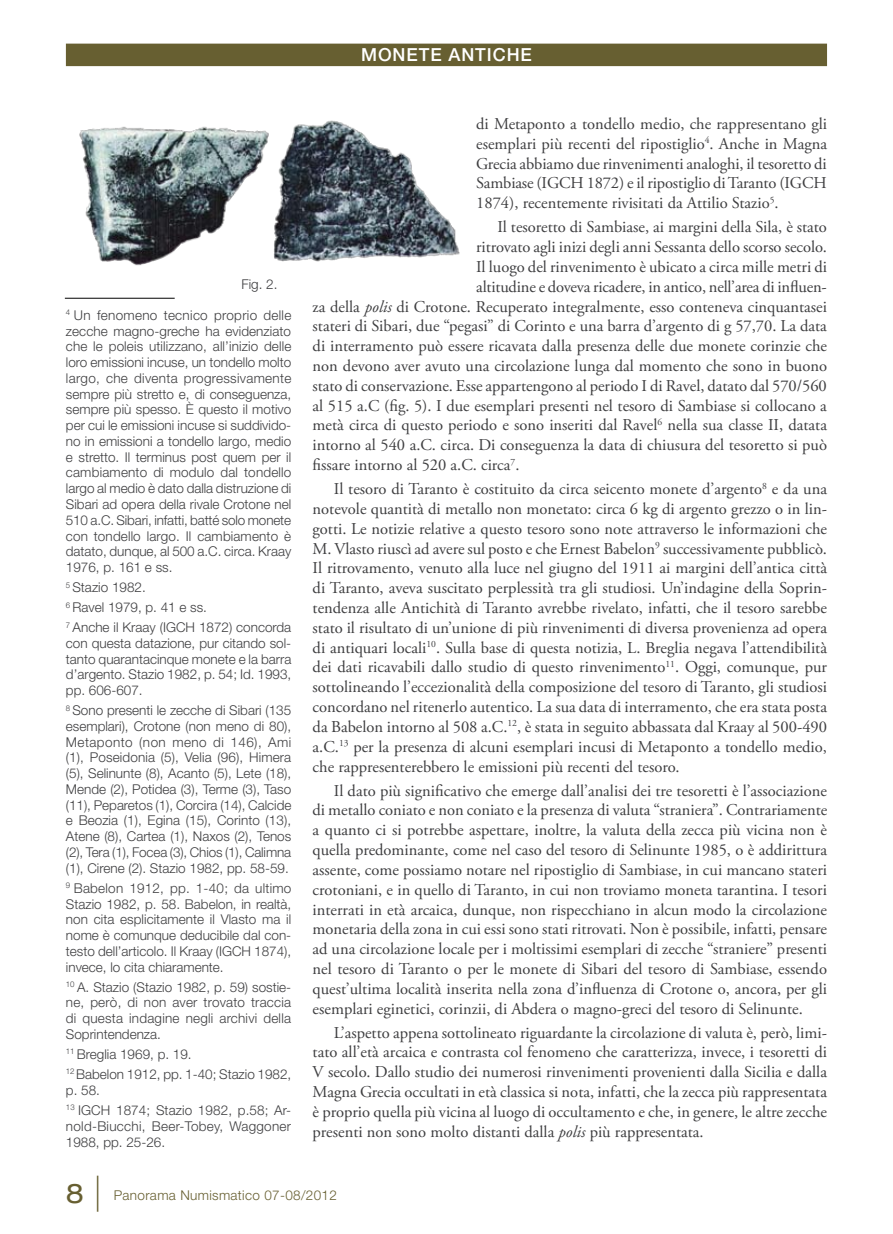
<style>
.page{position:relative;width:893px;height:1234px;background:#fff}
.page>*{position:absolute;margin:0;border:0;box-sizing:border-box;transform-origin:0 0}
.t1{font:100 36px "Helvetica Neue";color:#675f31}
.t2{font:expanded 27px "Helvetica Neue";color:#675f31}
.t3{font:500 18px "Helvetica Neue";letter-spacing:.05em;color:#fff}
.t4{font:16.5px/19.8px "Adobe Garamond Pro";color:#3e3e40;text-align:justify}
.t5{font:300 13.5px/15.8px "Helvetica Neue";color:#3e3e40;text-align:justify}
.t6{font:300 13.5px/16.2px "Helvetica Neue";letter-spacing:.02em;color:#3e3e40}
.t7{font:300 13.5px "Helvetica Neue";letter-spacing:.025em;color:#675f31}
.s1{font-style:italic}
</style>
<div class="page">
<img style="left:79px;top:120px;width:381px;height:146px">
<hr style="left:65px;top:298px;width:110px;height:1px;background:#000">
<div style="left:66px;top:44px;width:761px;height:22px;background:#675f31"></div>
<p class="t5" style="left:242px;top:275px;width:38px">Fig. 2.</p>
<p class="t5" style="left:66px;top:307px;width:227px"><sup>4</sup> Un fenomeno tecnico proprio delle zecche magno-greche ha evidenziato che le poleis utilizzano, all’inizio delle loro emissioni incuse, un tondello molto largo, che diventa progressivamente sempre più stretto e, di conseguenza, sempre più spesso. È questo il motivo per cui le emissioni incuse si suddivido&shy;no in emissioni a tondello largo, medio e stretto. Il terminus post quem per il cambiamento di modulo dal tondello largo al medio è dato dalla distruzione di Sibari ad opera della rivale Crotone nel 510 a.C. Sibari, infatti, batté solo monete con tondello largo. Il cambiamento è datato, dunque, al 500 a.C. circa. Kraay 1976, p. 161 e ss.</p>
<p class="t5" style="left:66px;top:577px;width:227px;line-height:20px;text-align:left"><sup>5</sup> Stazio 1982.<br><sup>6</sup> Ravel 1979, p. 41 e ss.<br><sup>7</sup> Anche il Kraay (IGCH 1872) concorda</p>
<p class="t5" style="left:66px;top:634px;width:227px">con questa datazione, pur citando sol&shy;tanto quarantacinque monete e la barra d’argento. Stazio 1982, p. 54; Id. 1993, pp. 606-607.</p>
<p class="t5" style="left:66px;top:702px;width:227px"><sup>8</sup> Sono presenti le zecche di Sibari (135 esemplari), Crotone (non meno di 80), Metaponto (non meno di 146), Ami (1), Poseidonia (5), Velia (96), Himera (5), Selinunte (8), Acanto (5), Lete (18), Mende (2), Potidea (3), Terme (3), Taso (11), Peparetos (1), Corcira (14), Calcide e Beozia (1), Egina (15), Corinto (13), Atene (8), Cartea (1), Naxos (2), Tenos (2), Tera (1), Focea (3), Chios (1), Calimna (1), Cirene (2). Stazio 1982, pp. 58-59.</p>
<p class="t5" style="left:66px;top:879px;width:227px"><sup>9</sup> Babelon 1912, pp. 1-40; da ultimo Stazio 1982, p. 58. Babelon, in realtà, non cita esplicitamente il Vlasto ma il nome è comunque deducibile dal con&shy;testo dell’articolo. Il Kraay (IGCH 1874), invece, lo cita chiaramente.</p>
<p class="t5" style="left:66px;top:978px;width:227px"><sup>10</sup> A. Stazio (Stazio 1982, p. 59) sostie&shy;ne, però, di non aver trovato traccia di questa indagine negli archivi della Soprintendenza.</p>
<p class="t5" style="left:66px;top:1043px;width:227px;line-height:20px"><sup>11</sup> Breglia 1969, p. 19.<br><sup>12</sup> Babelon 1912, pp. 1-40; Stazio 1982,</p>
<p class="t5" style="left:66px;top:1079px;width:227px;line-height:20px">p. 58.<br><sup>13</sup> IGCH 1874; Stazio 1982, p.58; Ar-</p>
<p class="t6" style="left:66px;top:1117px;width:227px">nold-Biucchi, Beer-Tobey, Waggoner<br>1988, pp. 25-26.</p>
<p class="t3" style="left:361px;top:52px;width:172px">MONETE ANTICHE</p>
<p class="t4" style="left:476px;top:114px;width:352px">di Metaponto a tondello medio, che rappresentano gli esemplari più recenti del ripostiglio<sup>4</sup>. Anche in Magna Grecia abbiamo due rinvenimenti analoghi, il tesoretto di Sambiase (IGCH 1872) e il ripostiglio di Taranto (IGCH 1874), recentemente rivisitati da Attilio Stazio<sup>5</sup>.</p>
<p class="t4" style="left:497px;top:218px;width:331px">Il tesoretto di Sambiase, ai margini della Sila, è stato</p>
<p class="t4" style="left:476px;top:237px;width:352px">ritrovato agli inizi degli anni Sessanta dello scorso secolo.</p>
<p class="t4" style="left:476px;top:257px;width:352px">Il luogo del rinvenimento è ubicato a circa mille metri di</p>
<p class="t4" style="left:476px;top:277px;width:352px">altitudine e doveva ricadere, in antico, nell’area di influen-</p>
<p class="t4" style="left:313px;top:297px;width:516px">za della <span class="s1">polis</span> di Crotone. Recuperato integralmente, esso conteneva cinquantasei</p>
<p class="t4" style="left:313px;top:317px;width:516px">stateri di Sibari, due “pegasi” di Corinto e una barra d’argento di g 57,70. La data</p>
<p class="t4" style="left:313px;top:336px;width:516px">di interramento può essere ricavata dalla presenza delle due monete corinzie che</p>
<p class="t4" style="left:313px;top:356px;width:516px">non devono aver avuto una circolazione lunga dal momento che sono in buono</p>
<p class="t4" style="left:313px;top:376px;width:516px">stato di conservazione. Esse appartengono al periodo I di Ravel, datato dal 570/560</p>
<p class="t4" style="left:313px;top:396px;width:516px">al 515 a.C (fig. 5). I due esemplari presenti nel tesoro di Sambiase si collocano a</p>
<p class="t4" style="left:313px;top:416px;width:516px">metà circa di questo periodo e sono inseriti dal Ravel<sup>6</sup> nella sua classe II, datata</p>
<p class="t4" style="left:313px;top:435px;width:516px">intorno al 540 a.C. circa. Di conseguenza la data di chiusura del tesoretto si può</p>
<p class="t4" style="left:313px;top:455px;width:208px">fissare intorno al 520 a.C. circa<sup>7</sup>.</p>
<p class="t4" style="left:313px;top:479px;width:516px;text-indent:21px">Il tesoro di Taranto è costituito da circa seicento monete d’argento<sup>8</sup> e da una notevole quantità di metallo non monetato: circa 6 kg di argento grezzo o in lin&shy;gotti. Le notizie relative a questo tesoro sono note attraverso le informazioni che M. Vlasto riuscì ad avere sul posto e che Ernest Babelon<sup>9</sup> successivamente pubblicò.<br>Il ritrovamento, venuto alla luce nel giugno del 1911 ai margini dell’antica città di Taranto, aveva suscitato perplessità tra gli studiosi. Un’indagine della Soprin&shy;tendenza alle Antichità di Taranto avrebbe rivelato, infatti, che il tesoro sarebbe stato il risultato di un’unione di più rinvenimenti di diversa provenienza ad opera di antiquari locali<sup>10</sup>. Sulla base di questa notizia, L. Breglia negava l’attendibilità dei dati ricavabili dallo studio di questo rinvenimento<sup>11</sup>. Oggi, comunque, pur sottolineando l’eccezionalità della composizione del tesoro di Taranto, gli studiosi concordano nel ritenerlo autentico. La sua data di interramento, che era stata posta da Babelon intorno al 508 a.C.<sup>12</sup>, è stata in seguito abbassata dal Kraay al 500-490 a.C.<sup>13</sup> per la presenza di alcuni esemplari incusi di Metaponto a tondello medio, che rappresenterebbero le emissioni più recenti del tesoro.</p>
<p class="t4" style="left:313px;top:781px;width:516px;text-indent:21px">Il dato più significativo che emerge dall’analisi dei tre tesoretti è l’associazione di metallo coniato e non coniato e la presenza di valuta “straniera”. Contrariamente a quanto ci si potrebbe aspettare, inoltre, la valuta della zecca più vicina non è quella predominante, come nel caso del tesoro di Selinunte 1985, o è addirittura assente, come possiamo notare nel ripostiglio di Sambiase, in cui mancano stateri crotoniani, e in quello di Taranto, in cui non troviamo moneta tarantina. I tesori interrati in età arcaica, dunque, non rispecchiano in alcun modo la circolazione monetaria della zona in cui essi sono stati ritrovati. Non è possibile, infatti, pensare ad una circolazione locale per i moltissimi esemplari di zecche “straniere” presenti nel tesoro di Taranto o per le monete di Sibari del tesoro di Sambiase, essendo quest’ultima località inserita nella zona d’influenza di Crotone o, ancora, per gli esemplari eginetici, corinzii, di Abdera o magno-greci del tesoro di Selinunte.</p>
<p class="t4" style="left:313px;top:1022px;width:516px;text-indent:21px">L’aspetto appena sottolineato riguardante la circolazione di valuta è, però, limi&shy;tato all’età arcaica e contrasta col fenomeno che caratterizza, invece, i tesoretti di V secolo. Dallo studio dei numerosi rinvenimenti provenienti dalla Sicilia e dalla Magna Grecia occultati in età classica si nota, infatti, che la zecca più rappresentata è proprio quella più vicina al luogo di occultamento e che, in genere, le altre zecche presenti non sono molto distanti dalla <span class="s1">polis</span> più rappresentata.</p>
<h2 class="t2" style="left:66px;top:1176px;width:20px">8</h2>
<h1 class="t1" style="left:94px;top:1170px;width:9px">|</h1>
<p class="t7" style="left:114px;top:1186px;width:225px">Panorama Numismatico 07-08/2012</p>
</div>
